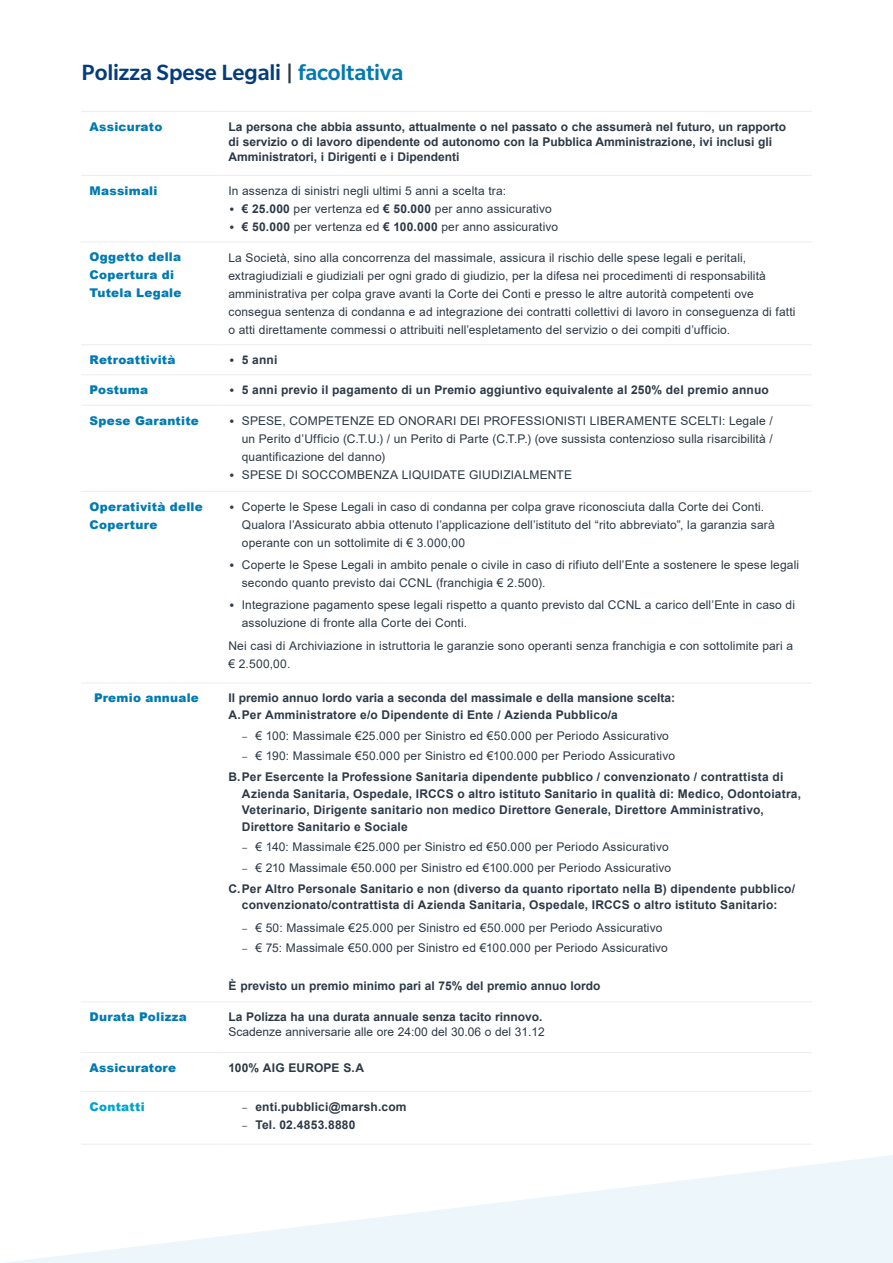
<style>
.page{position:relative;width:893px;height:1263px;background:#fff}
.page>*{position:absolute;margin:0;border:0;box-sizing:border-box;transform-origin:0 0}
.t1{font:500 24px "Slate Pro";letter-spacing:-.005em;color:#043c7b}
.t2{font:12px/18px "Arial";letter-spacing:.01em;color:#2c3946}
.t3{font:700 12px/16.5px "Arial";letter-spacing:.015em;color:#2c3946}
.t4{font:900 12px/18px "Arial";letter-spacing:.02em;color:#007ab1}
.t5{font:900 12px "Arial";letter-spacing:.02em;color:#00a4ce}
.s1{color:#2c3946}
.s2{color:#007ab1}
.s3{font-family:"Slate Pro";font-weight:700}
.s4{font-weight:700}
.s5{font-family:"Slate Pro"}
.s6{font-family:"Slate Pro";font-weight:400}
.s7{font-weight:400}
</style>
<div class="page">
<svg style="left:5px;top:1155px;width:888px;height:108px;fill:#eef7fb"></svg>
<hr style="left:81px;top:111px;width:139px;height:1px;background:#ededed">
<hr style="left:220px;top:111px;width:592px;height:1px;background:#ededed">
<hr style="left:81px;top:175px;width:139px;height:1px;background:#ededed">
<hr style="left:220px;top:175px;width:592px;height:1px;background:#ededed">
<hr style="left:81px;top:242px;width:139px;height:1px;background:#ededed">
<hr style="left:220px;top:242px;width:592px;height:1px;background:#ededed">
<hr style="left:81px;top:344px;width:139px;height:1px;background:#ededed">
<hr style="left:220px;top:344px;width:592px;height:1px;background:#ededed">
<hr style="left:81px;top:374px;width:139px;height:1px;background:#ededed">
<hr style="left:220px;top:374px;width:592px;height:1px;background:#ededed">
<hr style="left:81px;top:405px;width:139px;height:1px;background:#ededed">
<hr style="left:220px;top:405px;width:592px;height:1px;background:#ededed">
<hr style="left:81px;top:491px;width:139px;height:1px;background:#ededed">
<hr style="left:220px;top:491px;width:592px;height:1px;background:#ededed">
<hr style="left:81px;top:682px;width:139px;height:1px;background:#ededed">
<hr style="left:220px;top:682px;width:592px;height:1px;background:#ededed">
<hr style="left:81px;top:1001px;width:139px;height:1px;background:#ededed">
<hr style="left:220px;top:1001px;width:592px;height:1px;background:#ededed">
<hr style="left:81px;top:1052px;width:139px;height:1px;background:#ededed">
<hr style="left:220px;top:1052px;width:592px;height:1px;background:#ededed">
<hr style="left:81px;top:1091px;width:139px;height:1px;background:#ededed">
<hr style="left:220px;top:1091px;width:592px;height:1px;background:#ededed">
<hr style="left:81px;top:1144px;width:139px;height:1px;background:#ededed">
<hr style="left:220px;top:1144px;width:592px;height:1px;background:#ededed">
<h1 class="t1" style="left:82px;top:59px;width:323px">Polizza Spese Legali <span class="s1">|</span> <span class="s2">facoltativa</span></h1>
<p class="t4" style="left:90px;top:117px;width:74px">Assicurato</p>
<p class="t3" style="left:228px;top:119px;width:559px;line-height:15px">La persona che abbia assunto, attualmente o nel passato o che assumerà nel futuro, un rapporto di servizio o di lavoro dipendente od autonomo con la Pubblica Amministrazione, ivi inclusi gli<br>Amministratori, i Dirigenti e i Dipendenti</p>
<p class="t4" style="left:90px;top:181px;width:69px">Massimali</p>
<p class="t2" style="left:228px;top:182px;width:279px">In assenza di sinistri negli ultimi 5 anni a scelta tra:</p>
<p class="t2" style="left:228px;top:200px;width:325px"><span class="s3">•</span> <span class="s4">€ 25.000</span> per vertenza ed <span class="s4">€ 50.000</span> per anno assicurativo</p>
<p class="t2" style="left:228px;top:218px;width:331px"><span class="s3">•</span> <span class="s4">€ 50.000</span> per vertenza ed <span class="s4">€ 100.000</span> per anno assicurativo</p>
<p class="t4" style="left:90px;top:248px;width:93px">Oggetto della<br>Copertura di<br>Tutela Legale</p>
<p class="t2" style="left:228px;top:248px;width:569px">La Società, sino alla concorrenza del massimale, assicura il rischio delle spese legali e peritali, extragiudiziali e giudiziali per ogni grado di giudizio, per la difesa nei procedimenti di responsabilità amministrativa per colpa grave avanti la Corte dei Conti e presso le altre autorità competenti ove consegua sentenza di condanna e ad integrazione dei contratti collettivi di lavoro in conseguenza di fatti o atti direttamente commessi o attribuiti nell’espletamento del servizio o dei compiti d’ufficio.</p>
<p class="t4" style="left:90px;top:350px;width:87px">Retroattività</p>
<p class="t3" style="left:228px;top:352px;width:51px"><span class="s5">•</span> 5 anni</p>
<p class="t4" style="left:90px;top:380px;width:60px">Postuma</p>
<p class="t3" style="left:228px;top:382px;width:542px"><span class="s5">•</span> 5 anni previo il pagamento di un Premio aggiuntivo equivalente al 250% del premio annuo</p>
<p class="t4" style="left:90px;top:411px;width:111px">Spese Garantite</p>
<p class="t2" style="left:242px;top:411px;width:533px;text-align:justify;text-indent:-14px"><span class="s3">•</span> SPESE, COMPETENZE ED ONORARI DEI PROFESSIONISTI LIBERAMENTE SCELTI: Legale / un Perito d’Ufficio (C.T.U.) / un Perito di Parte (C.T.P.) (ove sussista contenzioso sulla risarcibilità / quantificazione del danno)</p>
<p class="t2" style="left:228px;top:465px;width:345px"><span class="s3">•</span> SPESE DI SOCCOMBENZA LIQUIDATE GIUDIZIALMENTE</p>
<p class="t4" style="left:90px;top:497px;width:115px">Operatività delle<br>Coperture</p>
<p class="t2" style="left:242px;top:497px;width:534px;text-indent:-14px"><span class="s3">•</span> Coperte le Spese Legali in caso di condanna per colpa grave riconosciuta dalla Corte dei Conti.<br>Qualora l’Assicurato abbia ottenuto l’applicazione dell’istituto del “rito abbreviato”, la garanzia sarà operante con un sottolimite di € 3.000,00</p>
<p class="t2" style="left:242px;top:556px;width:559px;text-indent:-14px"><span class="s3">•</span> Coperte le Spese Legali in ambito penale o civile in caso di rifiuto dell’Ente a sostenere le spese legali secondo quanto previsto dai CCNL (franchigia € 2.500).</p>
<p class="t2" style="left:242px;top:596px;width:555px;text-indent:-14px"><span class="s3">•</span> Integrazione pagamento spese legali rispetto a quanto previsto dal CCNL a carico dell’Ente in caso di assoluzione di fronte alla Corte dei Conti.</p>
<p class="t2" style="left:228px;top:636px;width:566px">Nei casi di Archiviazione in istruttoria le garanzie sono operanti senza franchigia e con sottolimite pari a € 2.500,00.</p>
<p class="t4" style="left:94px;top:689px;width:106px">Premio annuale</p>
<p class="t3" style="left:228px;top:690px;width:448px">Il premio annuo lordo varia a seconda del massimale e della mansione scelta:<br>A.Per Amministratore e/o Dipendente di Ente / Azienda Pubblico/a</p>
<p class="t2" style="left:242px;top:726px;width:429px"><span class="s5">–</span> € 100: Massimale €25.000 per Sinistro ed €50.000 per Periodo Assicurativo</p>
<p class="t3" style="left:228px;top:746px;width:556px;line-height:20.7px;text-indent:14px"><span class="s6">–</span> <span class="s7">€ 190: Massimale €50.000 per Sinistro ed €100.000 per Periodo Assicurativo<br></span>B.Per Esercente la Professione Sanitaria dipendente pubblico / convenzionato / contrattista di</p>
<p class="t3" style="left:242px;top:785px;width:561px">Azienda Sanitaria, Ospedale, IRCCS o altro istituto Sanitario in qualità di: Medico, Odontoiatra,<br>Veterinario, Dirigente sanitario non medico Direttore Generale, Direttore Amministrativo,<br>Direttore Sanitario e Sociale</p>
<p class="t2" style="left:242px;top:838px;width:428px"><span class="s5">–</span> € 140: Massimale €25.000 per Sinistro ed €50.000 per Periodo Assicurativo</p>
<p class="t3" style="left:228px;top:858px;width:568px;line-height:20.7px;text-indent:14px"><span class="s6">–</span> <span class="s7">€ 210 Massimale €50.000 per Sinistro ed €100.000 per Periodo Assicurativo<br></span>C.Per Altro Personale Sanitario e non (diverso da quanto riportato nella B) dipendente pubblico/</p>
<p class="t3" style="left:242px;top:897px;width:537px">convenzionato/contrattista di Azienda Sanitaria, Ospedale, IRCCS o altro istituto Sanitario:</p>
<p class="t2" style="left:242px;top:918px;width:422px"><span class="s5">–</span> € 50: Massimale €25.000 per Sinistro ed €50.000 per Periodo Assicurativo</p>
<p class="t2" style="left:242px;top:939px;width:428px"><span class="s5">–</span> € 75: Massimale €50.000 per Sinistro ed €100.000 per Periodo Assicurativo</p>
<p class="t3" style="left:229px;top:977px;width:373px">È previsto un premio minimo pari al 75% del premio annuo lordo</p>
<p class="t4" style="left:90px;top:1007px;width:99px">Durata Polizza</p>
<p class="t3" style="left:228px;top:1009px;width:316px">La Polizza ha una durata annuale senza tacito rinnovo.</p>
<p class="t2" style="left:228px;top:1023px;width:318px">Scadenze anniversarie alle ore 24:00 del 30.06 o del 31.12</p>
<p class="t4" style="left:90px;top:1058px;width:88px">Assicuratore</p>
<p class="t3" style="left:228px;top:1060px;width:137px">100% AIG EUROPE S.A</p>
<p class="t5" style="left:90px;top:1098px;width:57px">Contatti</p>
<p class="t3" style="left:242px;top:1098px;width:166px"><span class="s6">–</span> enti.pubblici@marsh.com</p>
<p class="t3" style="left:242px;top:1116px;width:115px"><span class="s6">–</span> Tel. 02.4853.8880</p>
</div>
